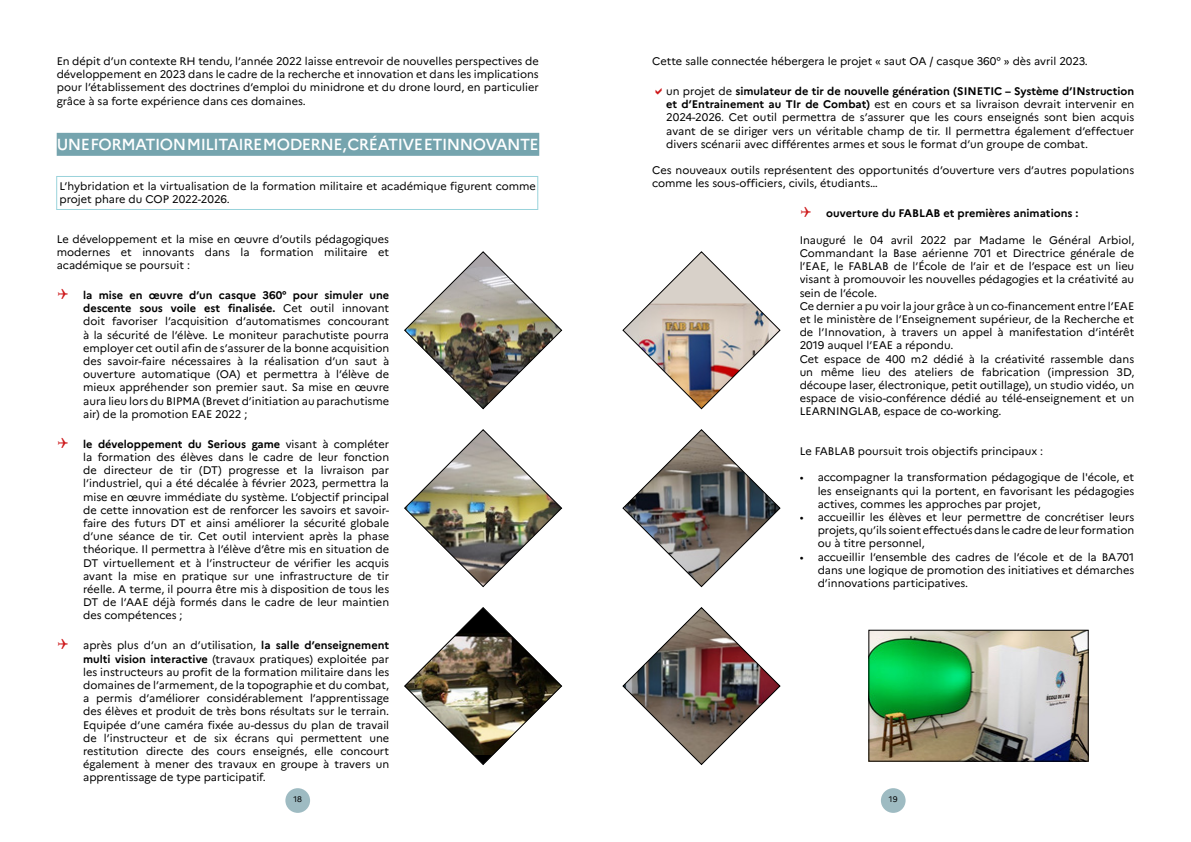
<style>
.page{position:relative;width:1191px;height:842px;background:#fff}
.page>*{position:absolute;margin:0;border:0;box-sizing:border-box;transform-origin:0 0}
.t1{font:500 16px "Marianne";letter-spacing:-.03em;color:#fff}
.t2{font:11px/13.2px "Marianne";color:#000;text-align:justify}
.t3{font:700 11px "Marianne";color:#000}
.t4{font:8.1px "Marianne";color:#000}
.s1{font-weight:700}
</style>
<div class="page">
<div style="left:285px;top:788px;width:25px;height:25px;background:#9ebbc2;border-radius:50%"></div>
<div style="left:881px;top:788px;width:24px;height:25px;background:#9ebbc2;border-radius:50%"></div>
<div style="left:57px;top:133px;width:482px;height:23px;background:#75a4ae"></div>
<div style="left:56px;top:176px;width:482px;height:34px;border:1px solid #99d3db"></div>
<img style="left:404px;top:251px;width:158px;height:158px">
<img style="left:404px;top:607px;width:158px;height:158px">
<img style="left:404px;top:429px;width:158px;height:158px">
<svg style="left:622px;top:251px;width:158px;height:158px"></svg>
<img style="left:622px;top:607px;width:158px;height:158px">
<svg style="left:622px;top:429px;width:158px;height:158px"></svg>
<img style="left:870px;top:632px;width:216px;height:127px">
<div style="left:868px;top:630px;width:220px;height:131px;border:1px solid #000"></div>
<p class="t2" style="left:57px;top:54px;width:483px">En dépit d’un contexte RH tendu, l’année 2022 laisse entrevoir de nouvelles perspectives de développement en 2023 dans le cadre de la recherche et innovation et dans les implications pour l’établissement des doctrines d’emploi du minidrone et du drone lourd, en particulier grâce à sa forte expérience dans ces domaines.</p>
<h1 class="t1" style="left:57px;top:135px;width:483px">UNE FORMATION MILITAIRE MODERNE, CRÉATIVE ETINNOVANTE</h1>
<p class="t2" style="left:60px;top:179px;width:478px">L’hybridation et la virtualisation de la formation militaire et académique figurent comme projet phare du COP 2022-2026.</p>
<p class="t2" style="left:57px;top:232px;width:334px">Le développement et la mise en œuvre d’outils pédagogiques modernes et innovants dans la formation militaire et académique se poursuit :</p>
<p class="t2" style="left:83px;top:288px;width:307px"><span class="s1">la mise en œuvre d’un casque 360° pour simuler une descente sous voile est finalisée.</span> Cet outil innovant doit favoriser l’acquisition d’automatismes concourant à la sécurité de l’élève. Le moniteur parachutiste pourra employer cet outil afin de s’assurer de la bonne acquisition des savoir-faire nécessaires à la réalisation d’un saut à ouverture automatique (OA) et permettra à l’élève de mieux appréhender son premier saut. Sa mise en œuvre aura lieu lors du BIPMA (Brevet d’initiation au parachutisme air) de la promotion EAE 2022 ;</p>
<p class="t2" style="left:83px;top:437px;width:307px"><span class="s1">le développement du Serious game</span> visant à compléter la formation des élèves dans le cadre de leur fonction de directeur de tir (DT) progresse et la livraison par l’industriel, qui a été décalée à février 2023, permettra la mise en œuvre immédiate du système. L’objectif principal de cette innovation est de renforcer les savoirs et savoir&shy;faire des futurs DT et ainsi améliorer la sécurité globale d’une séance de tir. Cet outil intervient après la phase théorique. Il permettra à l’élève d’être mis en situation de DT virtuellement et à l’instructeur de vérifier les acquis avant la mise en pratique sur une infrastructure de tir réelle. A terme, il pourra être mis à disposition de tous les DT de l’AAE déjà formés dans le cadre de leur maintien des compétences ;</p>
<p class="t2" style="left:83px;top:639px;width:307px">après plus d’un an d’utilisation, <span class="s1">la salle d’enseignement multi vision interactive</span> (travaux pratiques) exploitée par les instructeurs au profit de la formation militaire dans les domaines de l’armement, de la topographie et du combat, a permis d’améliorer considérablement l’apprentissage des élèves et produit de très bons résultats sur le terrain.<br>Equipée d’une caméra fixée au-dessus du plan de travail de l’instructeur et de six écrans qui permettent une restitution directe des cours enseignés, elle concourt également à mener des travaux en groupe à travers un apprentissage de type participatif.</p>
<p class="t2" style="left:652px;top:54px;width:437px">Cette salle connectée hébergera le projet « saut OA / casque 360° » dès avril 2023.</p>
<p class="t2" style="left:666px;top:84px;width:469px">un projet de <span class="s1">simulateur de tir de nouvelle génération (SINETIC – Système d’INstruction et d’Entrainement au TIr de Combat)</span> est en cours et sa livraison devrait intervenir en 2024-2026. Cet outil permettra de s’assurer que les cours enseignés sont bien acquis avant de se diriger vers un véritable champ de tir. Il permettra également d’effectuer divers scénarii avec différentes armes et sous le format d’un groupe de combat.</p>
<p class="t2" style="left:652px;top:164px;width:483px">Ces nouveaux outils représentent des opportunités d’ouverture vers d’autres populations comme les sous-officiers, civils, étudiants…</p>
<p class="t3" style="left:826px;top:207px;width:254px">ouverture du FABLAB et premières animations :</p>
<p class="t2" style="left:799px;top:233px;width:336px;text-align:left">Inauguré le 04 avril 2022 par Madame le Général Arbiol, Commandant la Base aérienne 701 et Directrice générale de l’EAE, le FABLAB de l’École de l’air et de l’espace est un lieu visant à promouvoir les nouvelles pédagogies et la créativité au sein de l’école.<br>Ce dernier a pu voir la jour grâce à un co-financement entre l’EAE et le ministère de l’Enseignement supérieur, de la Recherche et de l’Innovation, à travers un appel à manifestation d’intérêt 2019 auquel l’EAE a répondu.<br>Cet espace de 400 m2 dédié à la créativité rassemble dans un même lieu des ateliers de fabrication (impression 3D, découpe laser, électronique, petit outillage), un studio vidéo, un espace de visio-conférence dédié au télé-enseignement et un LEARNINGLAB, espace de co-working.</p>
<p class="t2" style="left:799px;top:444px;width:245px">Le FABLAB poursuit trois objectifs principaux :</p>
<p class="t2" style="left:817px;top:471px;width:318px;text-indent:-18px">• accompagner la transformation pédagogique de l'école, et les enseignants qui la portent, en favorisant les pédagogies actives, commes les approches par projet,</p>
<p class="t2" style="left:817px;top:510px;width:318px;text-indent:-18px">• accueillir les élèves et leur permettre de concrétiser leurs projets, qu’ils soient effectués dans le cadre de leur formation ou à titre personnel,</p>
<p class="t2" style="left:817px;top:550px;width:318px;text-indent:-18px">• accueillir l’ensemble des cadres de l’école et de la BA701 dans une logique de promotion des initiatives et démarches d’innovations participatives.</p>
<p class="t4" style="left:293px;top:794px;width:10px">18</p>
<p class="t4" style="left:889px;top:794px;width:10px">19</p>
</div>
